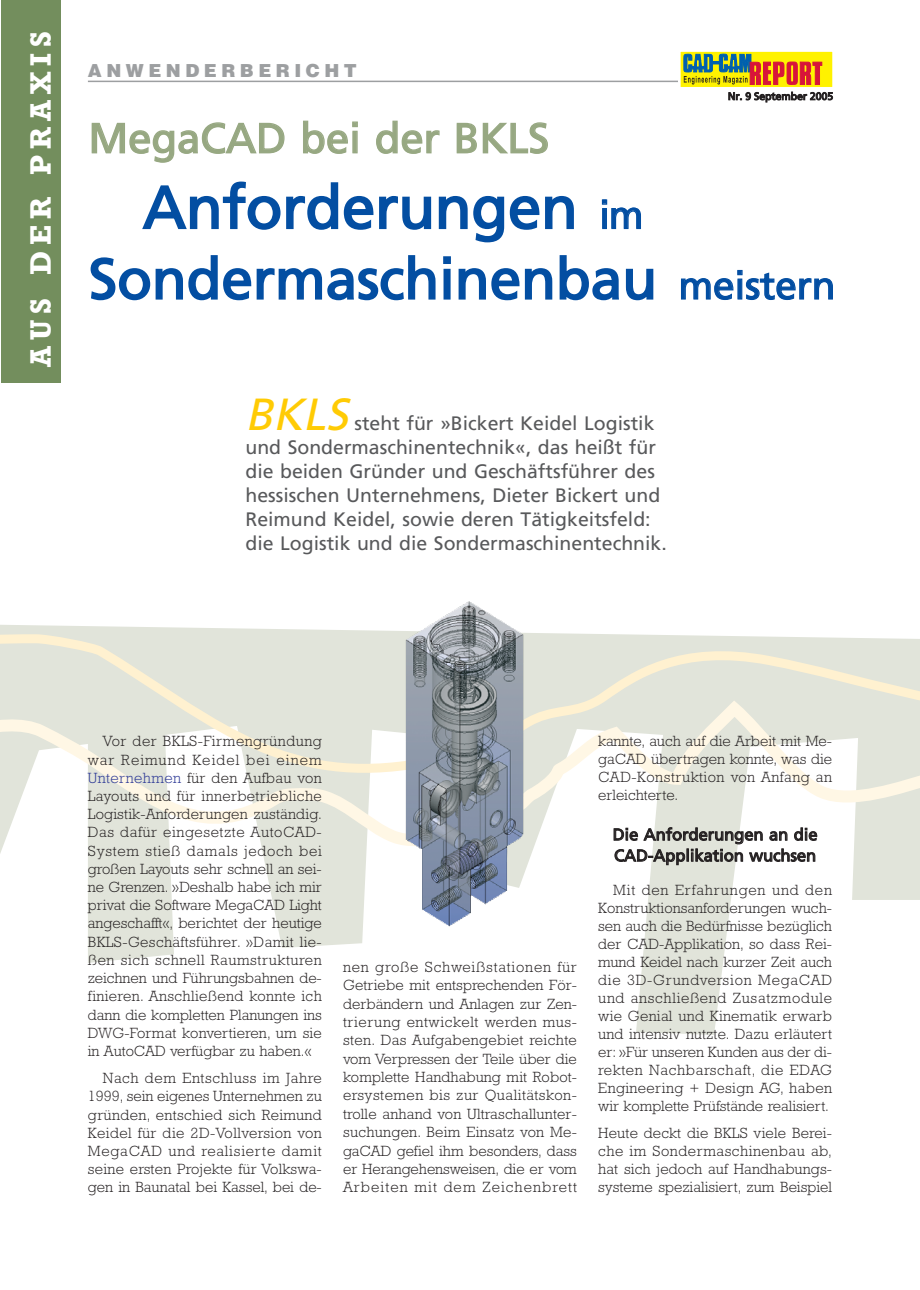
<style>
.page{position:relative;width:920px;height:1290px;background:#fff}
.page>*{position:absolute;margin:0;border:0;box-sizing:border-box;transform-origin:0 0}
.t1{font:60px "Frutiger";color:#034ea2}
.t2{font:57px "Frutiger";color:#034ea2}
.t3{font:italic 45px "Frutiger";color:#ffcb04}
.t4{font:42px "Frutiger";color:#97a882}
.t5{font:700 30px "Rockwell";letter-spacing:.2em;color:#fff}
.t6{font:19.5px/24px "Frutiger";color:#58595b}
.t7{font:900 18px "Helvetica";letter-spacing:.25em;color:#9d9fa1}
.t8{font:16.5px/21px "Frutiger";color:#231f20}
.t9{font:300 15px/18.1px "Rockwell";color:#231f20;text-align:justify}
.t10{font:10.5px "Frutiger";color:#231f20}
.s1{font-size:39px}
.s2{color:#2b3795}
</style>
<div class="page">
<svg style="left:0;top:624px;width:920px;height:411px"></svg>
<svg style="left:0;top:781px;width:920px;height:105px"></svg>
<svg style="left:0;top:630px;width:920px;height:151px;background:#dbddd5"></svg>
<hr style="left:88px;top:81px;width:744px;height:1px;background:#9d9fa1">
<img style="left:476px;top:891px;width:31px;height:13px">
<div style="left:1px;top:1px;width:59px;height:382px;background:#738e5d"></div>
<div style="left:678px;top:50px;width:155px;height:39px;background:#fff"></div>
<div style="left:680px;top:51px;width:153px;height:36px;background:#fff200;border:1px solid #fff"></div>
<svg style="left:683px;top:54px;width:139px;height:31px"></svg>
<h3 class="t5" style="left:31px;top:367px;width:337px;rotate:-90deg">AUS DER PRAXIS</h3>
<p class="t7" style="left:88px;top:64px;width:270px">ANWENDERBERICHT</p>
<p class="t10" style="left:728px;top:92px;width:107px">Nr. 9 September 2005</p>
<h3 class="t4" style="left:89px;top:121px;width:462px">MegaCAD bei der BKLS</h3>
<h1 class="t1" style="left:143px;top:183px;width:502px">Anforderungen <span class="s1">im</span></h1>
<h2 class="t2" style="left:89px;top:256px;width:748px">Sondermaschinenbau <span class="s1">meistern</span></h2>
<h3 class="t3" style="left:245px;top:396px;width:113px">BKLS</h3>
<p class="t6" style="left:245px;top:412px;width:423px;text-indent:109px">steht für »Bickert Keidel Logistik und Sondermaschinentechnik«, das heißt für die beiden Gründer und Geschäftsführer des hessischen Unternehmens, Dieter Bickert und Reimund Keidel, sowie deren Tätigkeitsfeld: die Logistik und die Sondermaschinentechnik.</p>
<p class="t9" style="left:88px;top:734px;width:235px;text-indent:15px">Vor der BKLS-Firmengründung war Reimund Keidel bei einem <span class="s2">Unternehmen</span> für den Aufbau von Layouts und für innerbetriebliche Logistik-Anforderungen zuständig.<br>Das dafür eingesetzte AutoCAD-System stieß damals jedoch bei großen Layouts sehr schnell an sei&shy;ne Grenzen. »Deshalb habe ich mir privat die Software MegaCAD Light angeschafft«, berichtet der heutige BKLS-Geschäftsführer. »Damit lie&shy;ßen sich schnell Raumstrukturen zeichnen und Führungsbahnen de&shy;finieren. Anschließend konnte ich dann die kompletten Planungen ins DWG-Format konvertieren, um sie in AutoCAD verfügbar zu haben.«</p>
<p class="t9" style="left:88px;top:1070px;width:235px;text-indent:15px">Nach dem Entschluss im Jahre 1999, sein eigenes Unternehmen zu gründen, entschied sich Reimund Keidel für die 2D-Vollversion von MegaCAD und realisierte damit seine ersten Projekte für Volkswa&shy;gen in Baunatal bei Kassel, bei de-</p>
<p class="t9" style="left:343px;top:959px;width:235px">nen große Schweißstationen für Getriebe mit entsprechenden För&shy;derbändern und Anlagen zur Zen&shy;trierung entwickelt werden mus&shy;sten. Das Aufgabengebiet reichte vom Verpressen der Teile über die komplette Handhabung mit Robot&shy;ersystemen bis zur Qualitätskon&shy;trolle anhand von Ultraschallunter&shy;suchungen. Beim Einsatz von Me&shy;gaCAD gefiel ihm besonders, dass er Herangehensweisen, die er vom Arbeiten mit dem Zeichenbrett</p>
<p class="t9" style="left:598px;top:734px;width:235px">kannte, auch auf die Arbeit mit Me&shy;gaCAD übertragen konnte, was die CAD-Konstruktion von Anfang an erleichterte.</p>
<p class="t8" style="left:613px;top:825px;width:206px">Die Anforderungen an die<br>CAD-Applikation wuchsen</p>
<p class="t9" style="left:598px;top:883px;width:235px;text-indent:15px">Mit den Erfahrungen und den Konstruktionsanforderungen wuch&shy;sen auch die Bedürfnisse bezüglich der CAD-Applikation, so dass Rei&shy;mund Keidel nach kurzer Zeit auch die 3D-Grundversion MegaCAD und anschließend Zusatzmodule wie Genial und Kinematik erwarb und intensiv nutzte. Dazu erläutert er: »Für unseren Kunden aus der di&shy;rekten Nachbarschaft, die EDAG Engineering + Design AG, haben wir komplette Prüfstände realisiert.</p>
<p class="t9" style="left:598px;top:1126px;width:235px">Heute deckt die BKLS viele Berei&shy;che im Sondermaschinenbau ab, hat sich jedoch auf Handhabungs&shy;systeme spezialisiert, zum Beispiel</p>
</div>
